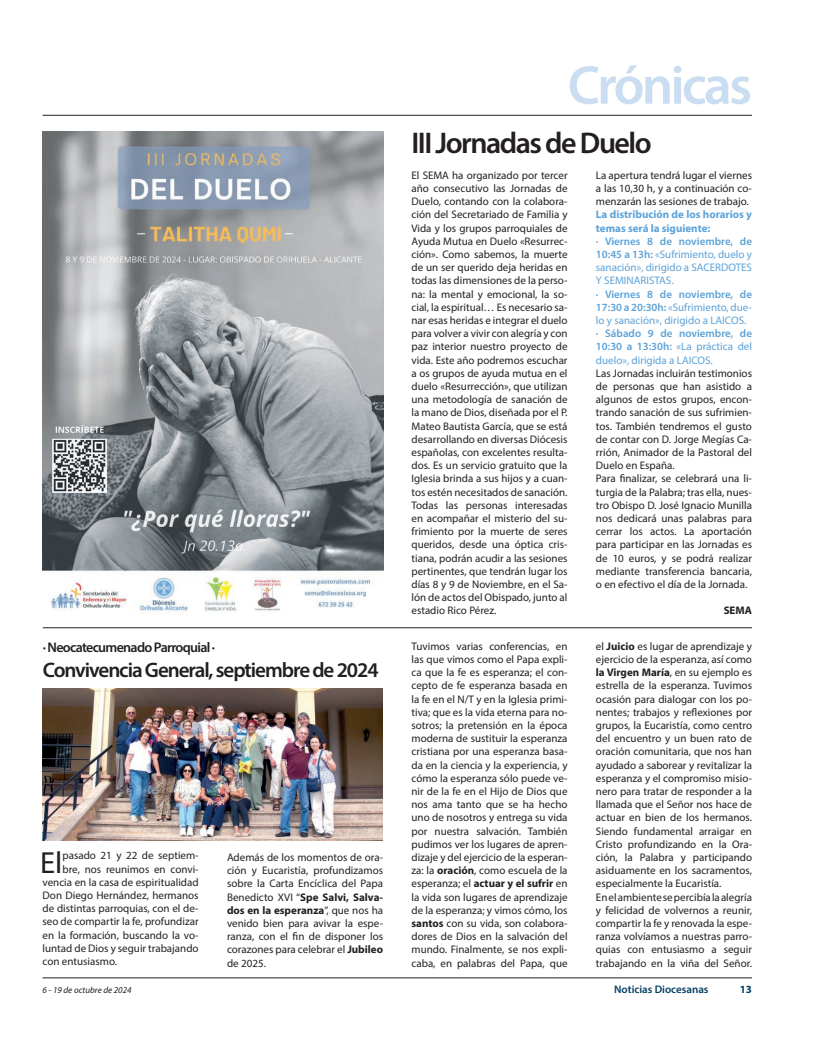
<style>
.page{position:relative;width:823px;height:1049px;background:#fff}
.page>*{position:absolute;margin:0;border:0;box-sizing:border-box;transform-origin:0 0}
.t1{font:600 55px "Myriad Pro";letter-spacing:-.05em;color:#cbdef1}
.t2{font:30.6px "Myriad Pro";color:#231f20}
.t3{font:600 30px "Myriad Pro";letter-spacing:-.05em;color:#231f20}
.t4{font:600 21px "Myriad Pro";letter-spacing:-.05em;color:#231f20}
.t5{font:600 14px "Myriad Pro";letter-spacing:-.05em;color:#231f20}
.t6{font:11px/13.2px "Myriad Pro";color:#231f20;text-align:justify}
.t7{font:11px/13.2px "Myriad Pro";color:#5ca2d8;text-align:justify}
.t8{font:700 11px/13.2px "Myriad Pro";color:#5ca2d8}
.t9{font:600 11px "Myriad Pro";color:#043e62}
.t10{font:700 11px "Myriad Pro";color:#231f20}
.t11{font:700 11px "Myriad Pro";color:#043e62}
.t12{font:italic 9px "Myriad Pro";color:#231f20}
.s1{font-weight:700}
.s2{font-weight:600}
</style>
<div class="page">
<hr style="left:43px;top:978px;width:708px;height:1px;background:#231f20">
<hr style="left:43px;top:115px;width:708px;height:1px;background:#231f20">
<img style="left:43px;top:131px;width:340px;height:483px">
<hr style="left:43px;top:627px;width:708px;height:1px;background:#231f20">
<img style="left:43px;top:689px;width:339px;height:151px">
<p class="t1" style="left:567px;top:50px;width:186px">Crónicas</p>
<p class="t3" style="left:411px;top:124px;width:242px">III Jornadas de Duelo</p>
<p class="t5" style="left:43px;top:638px;width:174px">· Neocatecumenado Parroquial ·</p>
<p class="t4" style="left:43px;top:657px;width:337px">Convivencia General, septiembre de 2024</p>
<p class="t2" style="left:40px;top:843px;width:24px">El</p>
<p class="t6" style="left:62px;top:849px;width:137px">pasado 21 y 22 de septiem-</p>
<p class="t6" style="left:62px;top:862px;width:137px">bre, nos reunimos en convi-</p>
<p class="t6" style="left:43px;top:875px;width:157px">vencia en la casa de espiritualidad</p>
<p class="t6" style="left:43px;top:888px;width:157px">Don Diego Hernández, hermanos</p>
<p class="t6" style="left:43px;top:902px;width:157px">de distintas parroquias, con el de-</p>
<p class="t6" style="left:43px;top:915px;width:157px">seo de compartir la fe, profundizar</p>
<p class="t6" style="left:43px;top:928px;width:157px">en la formación, buscando la vo-</p>
<p class="t6" style="left:43px;top:941px;width:157px">luntad de Dios y seguir trabajando</p>
<p class="t6" style="left:43px;top:954px;width:76px">con entusiasmo.</p>
<p class="t6" style="left:227px;top:850px;width:157px">Además de los momentos de ora&shy;ción y Eucaristía, profundizamos sobre la Carta Encíclica del Papa Benedicto XVI “<span class="s1">Spe Salvi, Salva&shy;dos en la esperanza</span>”, que nos ha venido bien para avivar la espe&shy;ranza, con el fin de disponer los corazones para celebrar el <span class="s1">Jubileo </span>de 2025.</p>
<p class="t6" style="left:411px;top:168px;width:157px">El SEMA ha organizado por tercer año consecutivo las Jornadas de Duelo, contando con la colabora&shy;ción del Secretariado de Familia y Vida y los grupos parroquiales de Ayuda Mutua en Duelo «Resurrec&shy;ción». Como sabemos, la muerte de un ser querido deja heridas en todas las dimensiones de la perso&shy;na: la mental y emocional, la so&shy;cial, la espiritual… Es necesario sa&shy;nar esas heridas e integrar el duelo para volver a vivir con alegría y con paz interior nuestro proyecto de vida. Este año podremos escuchar a os grupos de ayuda mutua en el duelo «Resurrección», que utilizan una metodología de sanación de la mano de Dios, diseñada por el P.<br>Mateo Bautista García, que se está desarrollando en diversas Diócesis españolas, con excelentes resulta&shy;dos. Es un servicio gratuito que la Iglesia brinda a sus hijos y a cuan&shy;tos estén necesitados de sanación.</p>
<p class="t6" style="left:411px;top:498px;width:157px">Todas las personas interesadas en acompañar el misterio del su&shy;frimiento por la muerte de seres queridos, desde una óptica cris&shy;tiana, podrán acudir a las sesiones pertinentes, que tendrán lugar los días 8 y 9 de Noviembre, en el Sa&shy;lón de actos del Obispado, junto al estadio Rico Pérez.</p>
<p class="t6" style="left:595px;top:168px;width:157px">La apertura tendrá lugar el viernes a las 10,30 h, y a continuación co&shy;menzarán las sesiones de trabajo.</p>
<p class="t8" style="left:595px;top:208px;width:157px">La distribución de los horarios y temas será la siguiente:</p>
<p class="t7" style="left:595px;top:234px;width:157px"><span class="s2">· Viernes 8 de noviembre, de 10:45 a 13h:</span> «Sufrimiento, duelo y sanación», dirigido a SACERDOTES Y SEMINARISTAS.</p>
<p class="t7" style="left:595px;top:287px;width:157px"><span class="s2">· Viernes 8 de noviembre, de 17:30 a 20:30h:</span> «Sufrimiento, due&shy;lo y sanación», dirigido a LAICOS.</p>
<p class="t7" style="left:595px;top:327px;width:157px"><span class="s2">· Sábado 9 de noviembre, de 10:30 a 13:30h:</span> «La práctica del duelo», dirigida a LAICOS.</p>
<p class="t6" style="left:595px;top:366px;width:157px">Las Jornadas incluirán testimonios de personas que han asistido a algunos de estos grupos, encon&shy;trando sanación de sus sufrimien&shy;tos. También tendremos el gusto de contar con D. Jorge Megías Ca&shy;rrión, Animador de la Pastoral del Duelo en España.</p>
<p class="t6" style="left:595px;top:472px;width:157px">Para finalizar, se celebrará una li&shy;turgia de la Palabra; tras ella, nues&shy;tro Obispo D. José Ignacio Munilla nos dedicará unas palabras para cerrar los actos. La aportación para participar en las Jornadas es de 10 euros, y se podrá realizar mediante transferencia bancaria, o en efectivo el día de la Jornada.</p>
<p class="t10" style="left:723px;top:603px;width:30px">SEMA</p>
<p class="t6" style="left:411px;top:639px;width:157px">Tuvimos varias conferencias, en las que vimos como el Papa expli&shy;ca que la fe es esperanza; el con&shy;cepto de fe esperanza basada en la fe en el N/T y en la Iglesia primi&shy;tiva; que es la vida eterna para no&shy;sotros; la pretensión en la época moderna de sustituir la esperanza cristiana por una esperanza basa&shy;da en la ciencia y la experiencia, y cómo la esperanza sólo puede ve&shy;nir de la fe en el Hijo de Dios que nos ama tanto que se ha hecho uno de nosotros y entrega su vida por nuestra salvación. También pudimos ver los lugares de apren&shy;dizaje y del ejercicio de la esperan&shy;za: la <span class="s1">oración</span>, como escuela de la esperanza; el <span class="s1">actuar y el sufrir</span> en la vida son lugares de aprendizaje de la esperanza; y vimos cómo, los <span class="s1">santos</span> con su vida, son colabora&shy;dores de Dios en la salvación del mundo. Finalmente, se nos expli&shy;caba, en palabras del Papa, que</p>
<p class="t6" style="left:595px;top:639px;width:157px">el <span class="s1">Juicio</span> es lugar de aprendizaje y ejercicio de la esperanza, así como <span class="s1">la Virgen María</span>, en su ejemplo es estrella de la esperanza. Tuvimos ocasión para dialogar con los po&shy;nentes; trabajos y reflexiones por grupos, la Eucaristía, como centro del encuentro y un buen rato de oración comunitaria, que nos han ayudado a saborear y revitalizar la esperanza y el compromiso misio&shy;nero para tratar de responder a la llamada que el Señor nos hace de actuar en bien de los hermanos.<br>Siendo fundamental arraigar en Cristo profundizando en la Ora&shy;ción, la Palabra y participando asiduamente en los sacramentos, especialmente la Eucaristía.</p>
<p class="t6" style="left:595px;top:890px;width:157px">En el ambiente se percibía la alegría y felicidad de volvernos a reunir, compartir la fe y renovada la espe&shy;ranza volvíamos a nuestras parro&shy;quias con entusiasmo a seguir trabajando en la viña del Señor.</p>
<p class="t12" style="left:43px;top:984px;width:90px">6 - 19 de octubre de 2024</p>
<p class="t9" style="left:613px;top:982px;width:96px">Noticias Diocesanas</p>
<p class="t11" style="left:739px;top:982px;width:14px">13</p>
</div>
